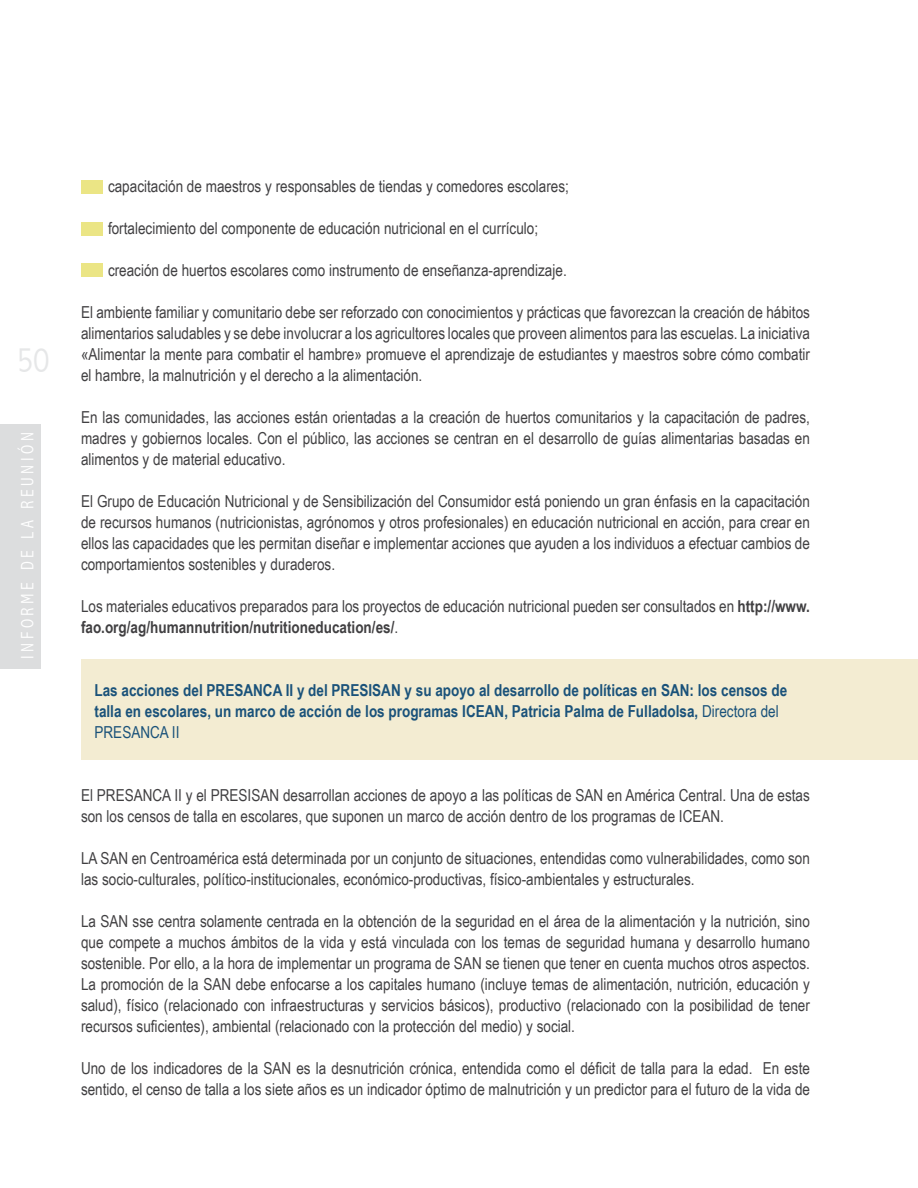
<style>
.page{position:relative;width:918px;height:1188px;background:#fff}
.page>*{position:absolute;margin:0;border:0;box-sizing:border-box;transform-origin:0 0}
.t1{font:300 condensed 36px "Abadi";color:#e6e7e8}
.t2{font:300 condensed 18px "Abadi";letter-spacing:.2em;color:#fff}
.t3{font:16.5px/21px "Arial Narrow";color:#414042;text-align:justify}
.t4{font:700 16.5px/21px "Arial Narrow";color:#1a527a}
.s1{font-weight:700}
.s2{font-weight:400}
</style>
<div class="page">
<div style="left:0;top:424px;width:40px;height:245px;background:#dcddde"></div>
<div style="left:81px;top:659px;width:837px;height:101px;background:#f3ecd2"></div>
<div style="left:81px;top:180px;width:21px;height:14px;background:#ebe585"></div>
<div style="left:81px;top:222px;width:21px;height:13px;background:#ebe585"></div>
<div style="left:81px;top:264px;width:21px;height:13px;background:#ebe585"></div>
<h1 class="t1" style="left:17px;top:339px;width:34px">50</h1>
<p class="t2" style="left:17px;top:659px;width:229px;rotate:-90deg">INFORME DE LA REUNIÓN</p>
<p class="t3" style="left:108px;top:176px;width:463px">capacitación de maestros y responsables de tiendas y comedores escolares;</p>
<p class="t3" style="left:108px;top:218px;width:432px">fortalecimiento del componente de educación nutricional en el currículo;</p>
<p class="t3" style="left:108px;top:260px;width:460px">creación de huertos escolares como instrumento de enseñanza-aprendizaje.</p>
<p class="t3" style="left:81px;top:302px;width:731px">El ambiente familiar y comunitario debe ser reforzado con conocimientos y prácticas que favorezcan la creación de hábitos alimentarios saludables y se debe involucrar a los agricultores locales que proveen alimentos para las escuelas. La iniciativa «Alimentar la mente para combatir el hambre» promueve el aprendizaje de estudiantes y maestros sobre cómo combatir el hambre, la malnutrición y el derecho a la alimentación.</p>
<p class="t3" style="left:81px;top:407px;width:730px">En las comunidades, las acciones están orientadas a la creación de huertos comunitarios y la capacitación de padres, madres y gobiernos locales. Con el público, las acciones se centran en el desarrollo de guías alimentarias basadas en alimentos y de material educativo.</p>
<p class="t3" style="left:81px;top:491px;width:730px">El Grupo de Educación Nutricional y de Sensibilización del Consumidor está poniendo un gran énfasis en la capacitación de recursos humanos (nutricionistas, agrónomos y otros profesionales) en educación nutricional en acción, para crear en ellos las capacidades que les permitan diseñar e implementar acciones que ayuden a los individuos a efectuar cambios de comportamientos sostenibles y duraderos.</p>
<p class="t3" style="left:81px;top:596px;width:730px">Los materiales educativos preparados para los proyectos de educación nutricional pueden ser consultados en <span class="s1">http://www. fao.org/ag/humannutrition/nutritioneducation/es/</span>.</p>
<p class="t4" style="left:95px;top:680px;width:694px">Las acciones del PRESANCA II y del PRESISAN y su apoyo al desarrollo de políticas en SAN: los censos de talla en escolares, un marco de acción de los programas ICEAN, Patricia Palma de Fulladolsa, <span class="s2">Directora del<br>PRESANCA II</span></p>
<p class="t3" style="left:81px;top:785px;width:730px">El PRESANCA II y el PRESISAN desarrollan acciones de apoyo a las políticas de SAN en América Central. Una de estas son los censos de talla en escolares, que suponen un marco de acción dentro de los programas de ICEAN.</p>
<p class="t3" style="left:81px;top:848px;width:730px">LA SAN en Centroamérica está determinada por un conjunto de situaciones, entendidas como vulnerabilidades, como son las socio-culturales, político-institucionales, económico-productivas, físico-ambientales y estructurales.</p>
<p class="t3" style="left:81px;top:911px;width:730px">La SAN sse centra solamente centrada en la obtención de la seguridad en el área de la alimentación y la nutrición, sino que compete a muchos ámbitos de la vida y está vinculada con los temas de seguridad humana y desarrollo humano sostenible. Por ello, a la hora de implementar un programa de SAN se tienen que tener en cuenta muchos otros aspectos.<br>La promoción de la SAN debe enfocarse a los capitales humano (incluye temas de alimentación, nutrición, educación y salud), físico (relacionado con infraestructuras y servicios básicos), productivo (relacionado con la posibilidad de tener recursos suficientes), ambiental (relacionado con la protección del medio) y social.</p>
<p class="t3" style="left:81px;top:1058px;width:731px">Uno de los indicadores de la SAN es la desnutrición crónica, entendida como el déficit de talla para la edad. En este sentido, el censo de talla a los siete años es un indicador óptimo de malnutrición y un predictor para el futuro de la vida de</p>
</div>
